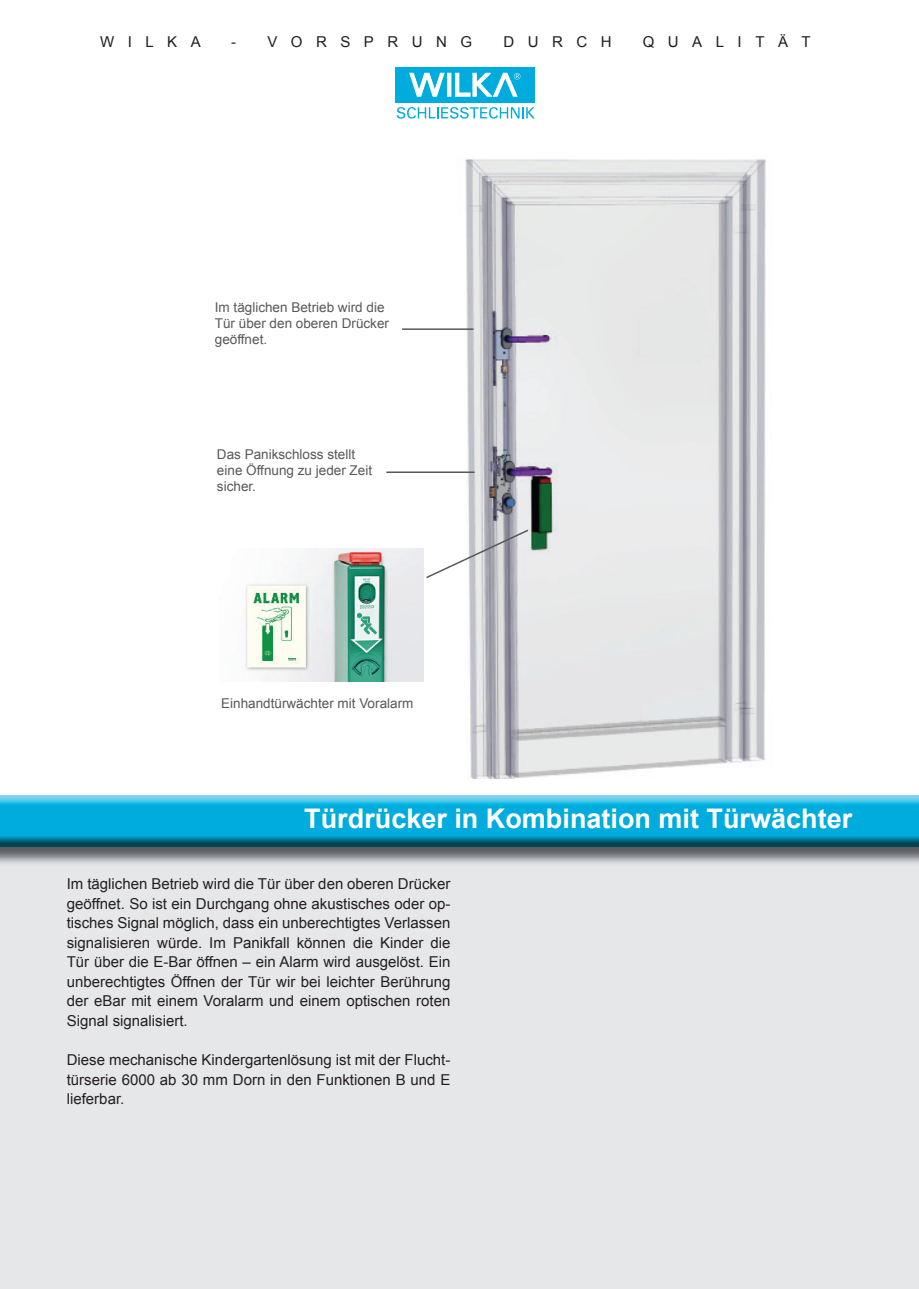
<style>
.page{position:relative;width:919px;height:1289px;background:#fff}
.page>*{position:absolute;margin:0;border:0;box-sizing:border-box;transform-origin:0 0}
.t1{font:700 27px "Arial";color:#fff}
.t2{font:15px/19.5px "Arial";color:#231f20;text-align:justify}
.t3{font:15px "Arial";letter-spacing:.9em;color:#231f20}
.t4{font:13.5px/16.2px "Arial";color:#57585a}
</style>
<div class="page">
<div style="left:0;top:808px;width:918px;height:480px;background:#e6e7e9"></div>
<img style="left:0;top:795px;width:918px;height:69px">
<div style="left:395px;top:67px;width:140px;height:36px;background:#00acdd"></div>
<svg style="left:409px;top:73px;width:35px;height:23px"></svg>
<hr style="left:447px;top:73px;width:4px;height:23px;background:#fff">
<svg style="left:455px;top:73px;width:65px;height:24px"></svg>
<svg style="left:397px;top:107px;width:138px;height:12px"></svg>
<img style="left:465px;top:159px;width:301px;height:619px">
<hr style="left:402px;top:328px;width:71px;height:2px;background:#57585a">
<hr style="left:386px;top:471px;width:88px;height:2px;background:#57585a">
<svg style="left:426px;top:528px;width:104px;height:51px"></svg>
<img style="left:245px;top:549px;width:179px;height:132px">
<p class="t2" style="left:100px;top:32px;width:102px">WILKA</p>
<p class="t3" style="left:231px;top:32px;width:242px">- VORSPRUNG</p>
<p class="t2" style="left:503px;top:32px;width:110px">DURCH</p>
<p class="t3" style="left:642px;top:32px;width:169px">QUALITÄT</p>
<p class="t4" style="left:215px;top:299px;width:176px">Im täglichen Betrieb wird die<br>Tür über den oberen Drücker geöffnet.</p>
<p class="t4" style="left:217px;top:446px;width:157px">Das Panikschloss stellt eine Öffnung zu jeder Zeit sicher.</p>
<p class="t4" style="left:221px;top:694px;width:194px">Einhandtürwächter mit Voralarm</p>
<h1 class="t1" style="left:304px;top:800px;width:549px">Türdrücker in Kombination mit Türwächter</h1>
<p class="t2" style="left:67px;top:874px;width:385px">Im täglichen Betrieb wird die Tür über den oberen Drücker geöffnet. So ist ein Durchgang ohne akustisches oder op&shy;tisches Signal möglich, dass ein unberechtigtes Verlassen signalisieren würde. Im Panikfall können die Kinder die Tür über die E-Bar öffnen – ein Alarm wird ausgelöst. Ein unberechtigtes Öffnen der Tür wir bei leichter Berührung der eBar mit einem Voralarm und einem optischen roten Signal signalisiert.</p>
<p class="t2" style="left:67px;top:1050px;width:385px">Diese mechanische Kindergartenlösung ist mit der Flucht&shy;türserie 6000 ab 30 mm Dorn in den Funktionen B und E lieferbar.</p>
</div>
